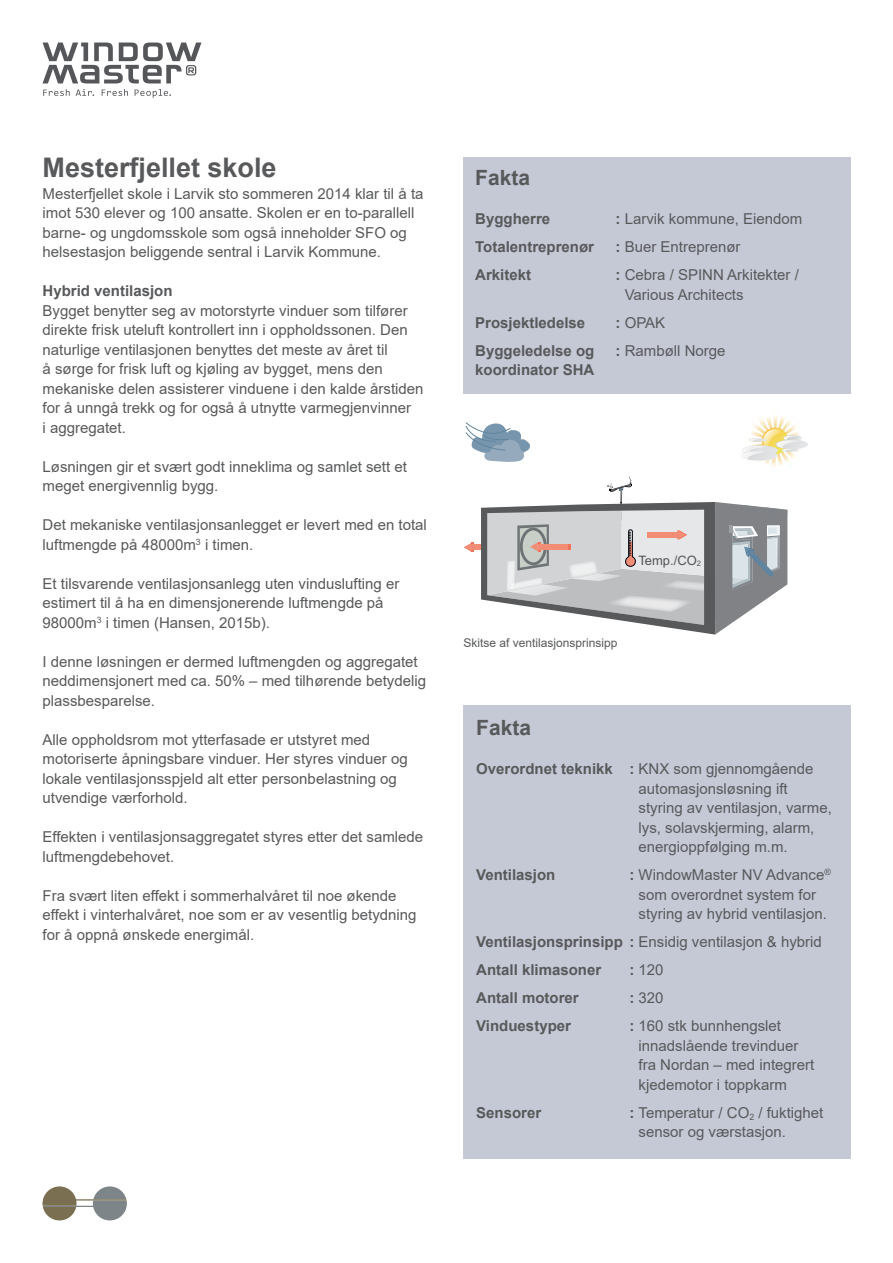
<style>
.page{position:relative;width:893px;height:1263px;background:#fff}
.page>*{position:absolute;margin:0;border:0;box-sizing:border-box;transform-origin:0 0}
.t1{font:700 27px "Arial";color:#58595b}
.t2{font:700 21px "Arial";color:#58595b}
.t3{font:15px/19.5px "Arial";color:#58595b}
.t4{font:700 15px/28px "Arial";color:#58595b}
.t5{font:12.9px "Arial";color:#515457}
.t6{font:12px "Arial";color:#58595b}
.s1{font-weight:700}
.s2{font-weight:400}
</style>
<div class="page">
<div style="left:463px;top:706px;width:387px;height:453px;background:#c5c9d5"></div>
<svg style="left:463px;top:543px;width:11px;height:9px"></svg>
<div style="left:471px;top:545px;width:11px;height:5px;background:#f18c75"></div>
<img style="left:755px;top:418px;width:41px;height:11px">
<img style="left:763px;top:417px;width:25px;height:12px">
<img style="left:773px;top:415px;width:5px;height:12px">
<img style="left:764px;top:461px;width:5px;height:4px">
<img style="left:771px;top:461px;width:4px;height:6px">
<img style="left:775px;top:463px;width:8px;height:3px">
<img style="left:775px;top:461px;width:15px;height:2px">
<svg style="left:762px;top:427px;width:26px;height:27px"></svg>
<svg style="left:741px;top:429px;width:67px;height:32px"></svg>
<svg style="left:481px;top:476px;width:306px;height:158px"></svg>
<svg style="left:465px;top:422px;width:65px;height:40px"></svg>
<div style="left:463px;top:157px;width:387px;height:237px;background:#c5c9d5"></div>
<svg style="left:43px;top:43px;width:158px;height:40px"></svg>
<svg style="left:43px;top:89px;width:27px;height:7px"></svg>
<svg style="left:76px;top:89px;width:18px;height:7px"></svg>
<svg style="left:102px;top:89px;width:26px;height:7px"></svg>
<svg style="left:135px;top:89px;width:36px;height:9px"></svg>
<svg style="left:43px;top:1186px;width:84px;height:34px"></svg>
<h1 class="t1" style="left:43px;top:148px;width:236px">Mesterfjellet skole</h1>
<p class="t3" style="left:43px;top:183px;width:382px">Mesterfjellet skole i Larvik sto sommeren 2014 klar til å ta imot 530 elever og 100 ansatte. Skolen er en to-parallell barne- og ungdomsskole som også inneholder SFO og helsestasjon beliggende sentral i Larvik Kommune.</p>
<p class="t4" style="left:43px;top:277px;width:132px">Hybrid ventilasjon</p>
<p class="t3" style="left:43px;top:300px;width:382px">Bygget benytter seg av motorstyrte vinduer som tilfører direkte frisk uteluft kontrollert inn i oppholdssonen. Den naturlige ventilasjonen benyttes det meste av året til<br>å sørge for frisk luft og kjøling av bygget, mens den mekaniske delen assisterer vinduene i den kalde årstiden for å unngå trekk og for også å utnytte varmegjenvinner<br>i aggregatet.</p>
<p class="t3" style="left:43px;top:456px;width:366px">Løsningen gir et svært godt inneklima og samlet sett et meget energivennlig bygg.</p>
<p class="t3" style="left:43px;top:515px;width:386px">Det mekaniske ventilasjonsanlegget er levert med en total luftmengde på 48000m<sup>3</sup> i timen.</p>
<p class="t3" style="left:43px;top:573px;width:358px">Et tilsvarende ventilasjonsanlegg uten vinduslufting er estimert til å ha en dimensjonerende luftmengde på<br>98000m<sup>3</sup> i timen (Hansen, 2015b).</p>
<p class="t3" style="left:43px;top:651px;width:385px">I denne løsningen er dermed luftmengden og aggregatet neddimensjonert med ca. 50% – med tilhørende betydelig plassbesparelse.</p>
<p class="t3" style="left:43px;top:729px;width:367px">Alle oppholdsrom mot ytterfasade er utstyret med motoriserte åpningsbare vinduer. Her styres vinduer og lokale ventilasjonsspjeld alt etter personbelastning og utvendige værforhold.</p>
<p class="t3" style="left:43px;top:827px;width:382px">Effekten i ventilasjonsaggregatet styres etter det samlede luftmengdebehovet.</p>
<p class="t3" style="left:43px;top:885px;width:376px">Fra svært liten effekt i sommerhalvåret til noe økende effekt i vinterhalvåret, noe som er av vesentlig betydning for å oppnå ønskede energimål.</p>
<h2 class="t2" style="left:475px;top:163px;width:56px">Fakta</h2>
<p class="t4" style="left:475px;top:205px;width:77px">Byggherre</p>
<p class="t3" style="left:615px;top:209px;width:188px"><span class="s1">:</span> Larvik kommune, Eiendom</p>
<p class="t4" style="left:475px;top:233px;width:120px">Totalentreprenør</p>
<p class="t3" style="left:615px;top:237px;width:127px"><span class="s1">:</span> Buer Entreprenør</p>
<p class="t4" style="left:475px;top:261px;width:57px">Arkitekt</p>
<p class="t3" style="left:625px;top:265px;width:176px;text-indent:-9px"><span class="s1">:</span> Cebra / SPINN Arkitekter /<br>Various Architects</p>
<p class="t4" style="left:475px;top:309px;width:112px">Prosjektledelse</p>
<p class="t3" style="left:615px;top:313px;width:51px"><span class="s1">:</span> OPAK</p>
<p class="t4" style="left:475px;top:337px;width:121px">Byggeledelse og</p>
<p class="t3" style="left:615px;top:341px;width:112px"><span class="s1">:</span> Rambøll Norge</p>
<p class="t4" style="left:475px;top:356px;width:121px">koordinator SHA</p>
<p class="t5" style="left:638px;top:551px;width:64px">Temp./CO<sub>2</sub></p>
<p class="t6" style="left:463px;top:635px;width:156px">Skitse af ventilasjonsprinsipp</p>
<h2 class="t2" style="left:476px;top:713px;width:56px">Fakta</h2>
<p class="t3" style="left:638px;top:759px;width:195px;text-indent:-162px"><span class="s1">Overordnet teknikk :</span> KNX som gjennomgående automasjonsløsning ift styring av ventilasjon, varme, lys, solavskjerming, alarm, energioppfølging m.m.</p>
<p class="t4" style="left:476px;top:861px;width:81px">Ventilasjon</p>
<p class="t3" style="left:629px;top:865px;width:203px;text-align:center"><span class="s1">:</span> WindowMaster NV Advance<sup>® </sup>som overordnet system for styring av hybrid ventilasjon.</p>
<p class="t4" style="left:476px;top:928px;width:347px">Ventilasjonsprinsipp : <span class="s2">Ensidig ventilasjon &amp; hybrid<br></span>Antall klimasoner</p>
<p class="t3" style="left:629px;top:960px;width:36px"><span class="s1">:</span> 120</p>
<p class="t4" style="left:476px;top:984px;width:104px">Antall motorer</p>
<p class="t3" style="left:629px;top:988px;width:36px"><span class="s1">:</span> 320</p>
<p class="t4" style="left:476px;top:1012px;width:96px">Vinduestyper</p>
<p class="t3" style="left:638px;top:1016px;width:177px;text-indent:-9px"><span class="s1">:</span> 160 stk bunnhengslet innadslående trevinduer fra Nordan – med integrert kjedemotor i toppkarm</p>
<p class="t4" style="left:476px;top:1098px;width:67px">Sensorer</p>
<p class="t3" style="left:638px;top:1102px;width:186px;text-indent:-9px"><span class="s1">:</span> Temperatur / CO<sub>2</sub> / fuktighet sensor og værstasjon.</p>
</div>
